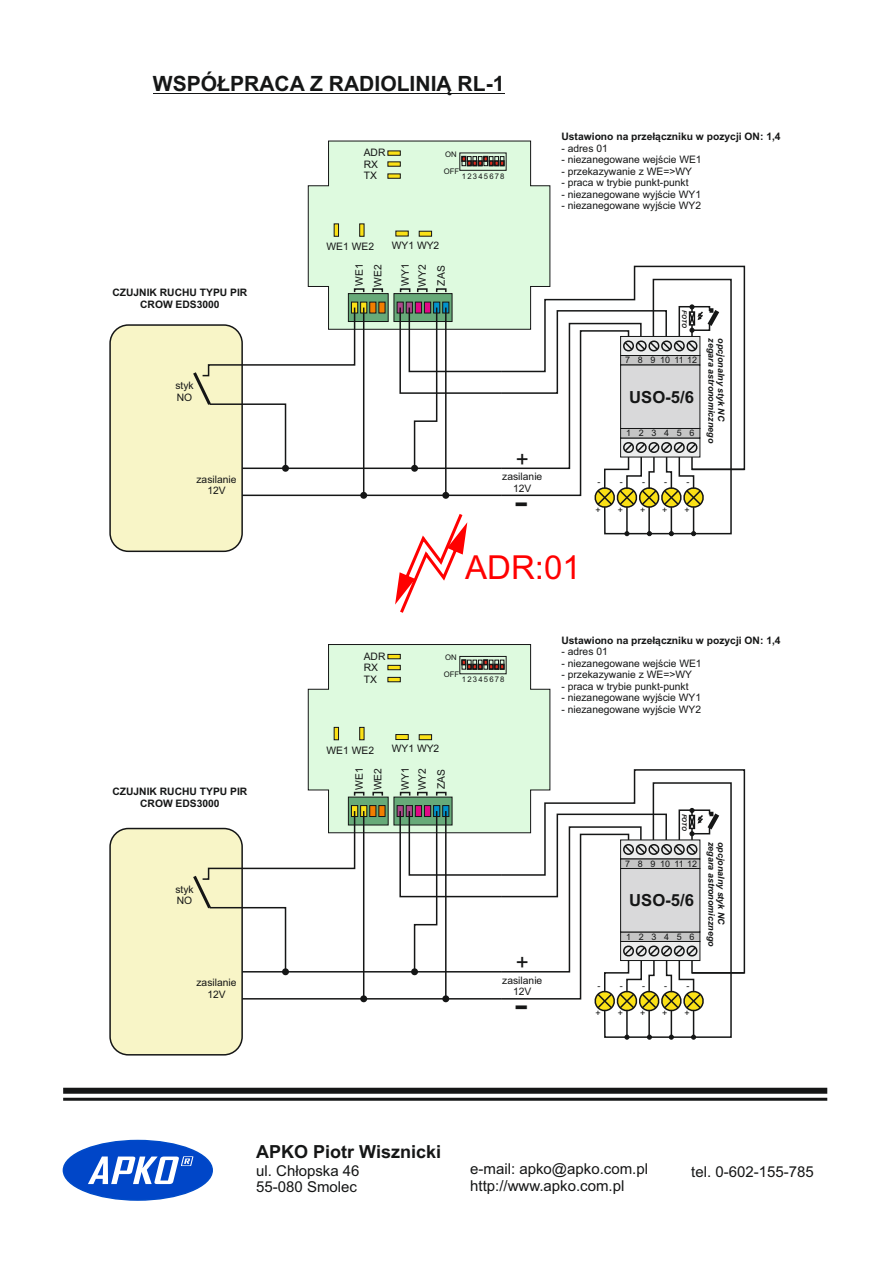
<style>
.page{position:relative;width:893px;height:1263px;background:#fff}
.page>*{position:absolute;margin:0;border:0;box-sizing:border-box;transform-origin:0 0}
.t1{font:41.25px "Arial";color:#151616}
.t2{font:33px "Arial";color:#f00}
.t3{font:22.2px "Arial";color:#151616}
.t4{font:700 21px "Arial";color:#151616}
.t5{font:700 18px "Arial";color:#151616}
.t6{font:700 16.65px "Arial";color:#151616}
.t7{font:15px/16.8px "Arial";color:#151616}
.t8{font:10.35px/11.6px "Arial";color:#151616}
.t9{font:700 10.35px/11.6px "Arial";color:#151616;text-align:center}
.t10{font:9px "Arial";letter-spacing:.505em;color:#151616}
.t11{font:9px "Arial";letter-spacing:.19em;color:#151616}
.t12{font:italic 700 8.85px "Arial";color:#151616}
.t13{font:7.65px "Arial";letter-spacing:.155em;color:#151616}
.t14{font:italic 700 6.3px "Arial";color:#151616}
</style>
<div class="page">
<div style="left:63px;top:1088px;width:764px;height:6px;background:#151616"></div>
<hr style="left:63px;top:1098px;width:764px;height:3px;background:#151616">
<div style="left:63px;top:1140px;width:150px;height:61px;background:#0046c8;border:2px solid #004bc8;border-radius:50%"></div>
<svg style="left:88px;top:1156px;width:105px;height:28px"></svg>
<svg style="left:307px;top:140px;width:244px;height:190px;fill:#defadf"></svg>
<svg style="left:333px;top:223px;width:6px;height:14px"></svg>
<svg style="left:395px;top:230px;width:14px;height:7px"></svg>
<svg style="left:418px;top:230px;width:14px;height:7px"></svg>
<div style="left:459px;top:153px;width:47px;height:18px;border:1px solid #151616"></div>
<svg style="left:359px;top:223px;width:6px;height:14px"></svg>
<svg style="left:387px;top:150px;width:14px;height:17px"></svg>
<svg style="left:387px;top:173px;width:14px;height:6px"></svg>
<div style="left:354px;top:288px;width:10px;height:5px;border:1px solid #151616"></div>
<div style="left:372px;top:288px;width:11px;height:5px;border:1px solid #151616"></div>
<div style="left:109px;top:324px;width:134px;height:228px;background:#f8f5c7;border:1px solid #151616;border-radius:18px"></div>
<hr style="left:242px;top:467px;width:260px;height:2px;background:#151616">
<hr style="left:242px;top:495px;width:260px;height:1px;background:#151616">
<div style="left:360px;top:492px;width:7px;height:7px;background:#151616;border:1px solid #151616;border-radius:50%"></div>
<svg style="left:190px;top:293px;width:198px;height:177px"></svg>
<hr style="left:363px;top:308px;width:1px;height:187px;background:#151616">
<svg style="left:460px;top:155px;width:45px;height:12px"></svg>
<svg style="left:394px;top:278px;width:338px;height:335px"></svg>
<svg style="left:500px;top:265px;width:246px;height:206px"></svg>
<svg style="left:307px;top:644px;width:244px;height:189px;fill:#defadf"></svg>
<svg style="left:333px;top:727px;width:6px;height:13px"></svg>
<svg style="left:395px;top:734px;width:14px;height:6px"></svg>
<svg style="left:418px;top:734px;width:14px;height:6px"></svg>
<div style="left:459px;top:656px;width:47px;height:18px;border:1px solid #151616"></div>
<svg style="left:359px;top:727px;width:6px;height:13px"></svg>
<svg style="left:387px;top:654px;width:14px;height:5px"></svg>
<svg style="left:387px;top:665px;width:14px;height:5px"></svg>
<svg style="left:387px;top:677px;width:14px;height:5px"></svg>
<div style="left:354px;top:792px;width:10px;height:4px;border:1px solid #151616"></div>
<div style="left:372px;top:792px;width:11px;height:4px;border:1px solid #151616"></div>
<div style="left:109px;top:828px;width:134px;height:227px;background:#f8f5c7;border:1px solid #151616;border-radius:18px"></div>
<hr style="left:242px;top:971px;width:260px;height:1px;background:#151616">
<hr style="left:242px;top:998px;width:260px;height:1px;background:#151616">
<div style="left:360px;top:995px;width:7px;height:7px;background:#151616;border:1px solid #151616;border-radius:50%"></div>
<div style="left:282px;top:968px;width:7px;height:7px;background:#151616;border:1px solid #151616;border-radius:50%"></div>
<svg style="left:190px;top:797px;width:198px;height:176px"></svg>
<hr style="left:363px;top:811px;width:1px;height:188px;background:#151616">
<svg style="left:460px;top:658px;width:45px;height:12px"></svg>
<svg style="left:394px;top:781px;width:338px;height:258px"></svg>
<svg style="left:500px;top:768px;width:246px;height:206px"></svg>
<hr style="left:153px;top:93px;width:351px;height:1px;background:#151616">
<h3 class="t4" style="left:153px;top:76px;width:353px">WSPÓŁPRACA Z RADIOLINIĄ RL-1</h3>
<p class="t9" style="left:112px;top:288px;width:136px">CZUJNIK RUCHU TYPU PIR<br>CROW EDS3000</p>
<p class="t8" style="left:175px;top:381px;width:20px">styk<br>NO</p>
<p class="t8" style="left:364px;top:148px;width:23px">ADR<br>RX<br>TX</p>
<p class="t13" style="left:445px;top:151px;width:13px">ON</p>
<p class="t13" style="left:444px;top:168px;width:17px">OFF</p>
<p class="t13" style="left:462px;top:173px;width:44px">12345678</p>
<p class="t8" style="left:392px;top:240px;width:49px">WY1 WY2</p>
<p class="t8" style="left:327px;top:242px;width:49px">WE1 WE2</p>
<p class="t8" style="left:351px;top:287px;width:24px;line-height:18.6px;rotate:-90deg">WE1<br>WE2</p>
<p class="t8" style="left:398px;top:287px;width:24px;line-height:17.1px;rotate:-90deg">WY1<br>WY2</p>
<p class="t8" style="left:436px;top:286px;width:22px;rotate:-90deg">ZAS</p>
<h3 class="t3" style="left:516px;top:450px;width:14px">+</h3>
<p class="t8" style="left:196px;top:474px;width:42px;text-align:center">zasilanie<br>12V</p>
<p class="t8" style="left:502px;top:472px;width:42px;text-align:center">zasilanie<br>12V</p>
<h1 class="t1" style="left:514px;top:485px;width:15px">-</h1>
<p class="t9" style="left:561px;top:132px;width:221px">Ustawiono na przełączniku w pozycji ON: 1,4</p>
<p class="t8" style="left:561px;top:143px;width:48px">- adres 01</p>
<p class="t8" style="left:561px;top:155px;width:142px">- niezanegowane wejście WE1</p>
<p class="t8" style="left:561px;top:166px;width:132px">- przekazywanie z WE=&gt;WY</p>
<p class="t8" style="left:561px;top:178px;width:129px">- praca w trybie punkt-punkt</p>
<p class="t8" style="left:561px;top:189px;width:141px">- niezanegowane wyjście WY1</p>
<p class="t8" style="left:561px;top:201px;width:141px">- niezanegowane wyjście WY2</p>
<p class="t14" style="left:687px;top:310px;width:19px;rotate:90deg">FOTO</p>
<p class="t11" style="left:625px;top:357px;width:73px">7 8 9101112</p>
<h3 class="t6" style="left:629px;top:390px;width:66px">USO-5/6</h3>
<p class="t10" style="left:626px;top:430px;width:70px">123456</p>
<p class="t12" style="left:715px;top:338px;width:106px;rotate:90deg">zegara astronomicznego</p>
<p class="t12" style="left:725px;top:338px;width:84px;rotate:90deg">opcjonalny styk NC</p>
<p class="t10" style="left:598px;top:479px;width:27px">- -</p>
<p class="t10" style="left:642px;top:479px;width:27px">- -</p>
<p class="t10" style="left:686px;top:479px;width:4px">-</p>
<p class="t10" style="left:596px;top:506px;width:7px">+</p>
<p class="t10" style="left:618px;top:506px;width:7px">+</p>
<p class="t10" style="left:640px;top:506px;width:7px">+</p>
<p class="t10" style="left:662px;top:506px;width:7px">+</p>
<p class="t10" style="left:684px;top:506px;width:7px">+</p>
<p class="t9" style="left:112px;top:787px;width:136px">CZUJNIK RUCHU TYPU PIR<br>CROW EDS3000</p>
<p class="t8" style="left:175px;top:884px;width:20px">styk<br>NO</p>
<p class="t8" style="left:364px;top:651px;width:23px">ADR<br>RX<br>TX</p>
<h2 class="t2" style="left:465px;top:555px;width:117px">ADR:01</h2>
<p class="t13" style="left:445px;top:654px;width:13px">ON</p>
<p class="t13" style="left:444px;top:672px;width:17px">OFF</p>
<p class="t13" style="left:462px;top:677px;width:44px">12345678</p>
<p class="t9" style="left:561px;top:635px;width:221px">Ustawiono na przełączniku w pozycji ON: 1,4</p>
<p class="t8" style="left:561px;top:647px;width:48px">- adres 01</p>
<p class="t8" style="left:561px;top:658px;width:142px">- niezanegowane wejście WE1</p>
<p class="t8" style="left:561px;top:670px;width:132px">- przekazywanie z WE=&gt;WY</p>
<p class="t8" style="left:561px;top:681px;width:129px">- praca w trybie punkt-punkt</p>
<p class="t8" style="left:561px;top:693px;width:141px">- niezanegowane wyjście WY1</p>
<p class="t8" style="left:561px;top:704px;width:141px">- niezanegowane wyjście WY2</p>
<p class="t8" style="left:392px;top:744px;width:49px">WY1 WY2</p>
<p class="t8" style="left:327px;top:745px;width:49px">WE1 WE2</p>
<p class="t8" style="left:351px;top:790px;width:24px;line-height:18.6px;rotate:-90deg">WE1<br>WE2</p>
<p class="t8" style="left:398px;top:790px;width:24px;line-height:17.1px;rotate:-90deg">WY1<br>WY2</p>
<p class="t8" style="left:436px;top:789px;width:22px;rotate:-90deg">ZAS</p>
<h3 class="t3" style="left:516px;top:954px;width:14px">+</h3>
<p class="t14" style="left:687px;top:814px;width:19px;rotate:90deg">FOTO</p>
<p class="t11" style="left:625px;top:860px;width:73px">7 8 9101112</p>
<h3 class="t6" style="left:629px;top:894px;width:66px">USO-5/6</h3>
<p class="t10" style="left:626px;top:933px;width:70px">123456</p>
<p class="t12" style="left:715px;top:842px;width:106px;rotate:90deg">zegara astronomicznego</p>
<p class="t12" style="left:725px;top:842px;width:84px;rotate:90deg">opcjonalny styk NC</p>
<p class="t8" style="left:196px;top:978px;width:42px;text-align:center">zasilanie<br>12V</p>
<p class="t8" style="left:502px;top:975px;width:42px;text-align:center">zasilanie<br>12V</p>
<h1 class="t1" style="left:514px;top:988px;width:15px">-</h1>
<p class="t10" style="left:598px;top:982px;width:27px">- -</p>
<p class="t10" style="left:642px;top:982px;width:27px">- -</p>
<p class="t10" style="left:686px;top:982px;width:4px">-</p>
<p class="t10" style="left:596px;top:1009px;width:7px">+</p>
<p class="t10" style="left:618px;top:1009px;width:7px">+</p>
<p class="t10" style="left:640px;top:1009px;width:7px">+</p>
<p class="t10" style="left:662px;top:1009px;width:7px">+</p>
<p class="t10" style="left:684px;top:1009px;width:7px">+</p>
<h3 class="t5" style="left:256px;top:1145px;width:186px">APKO Piotr Wisznicki</h3>
<h3 class="t7" style="left:256px;top:1163px;width:105px">ul. Chłopska 46<br>55-080 Smolec</h3>
<h3 class="t7" style="left:691px;top:1165px;width:124px">tel. 0-602-155-785</h3>
<h3 class="t7" style="left:470px;top:1162px;width:179px">e-mail: apko@apko.com.pl http://www.apko.com.pl</h3>
</div>
